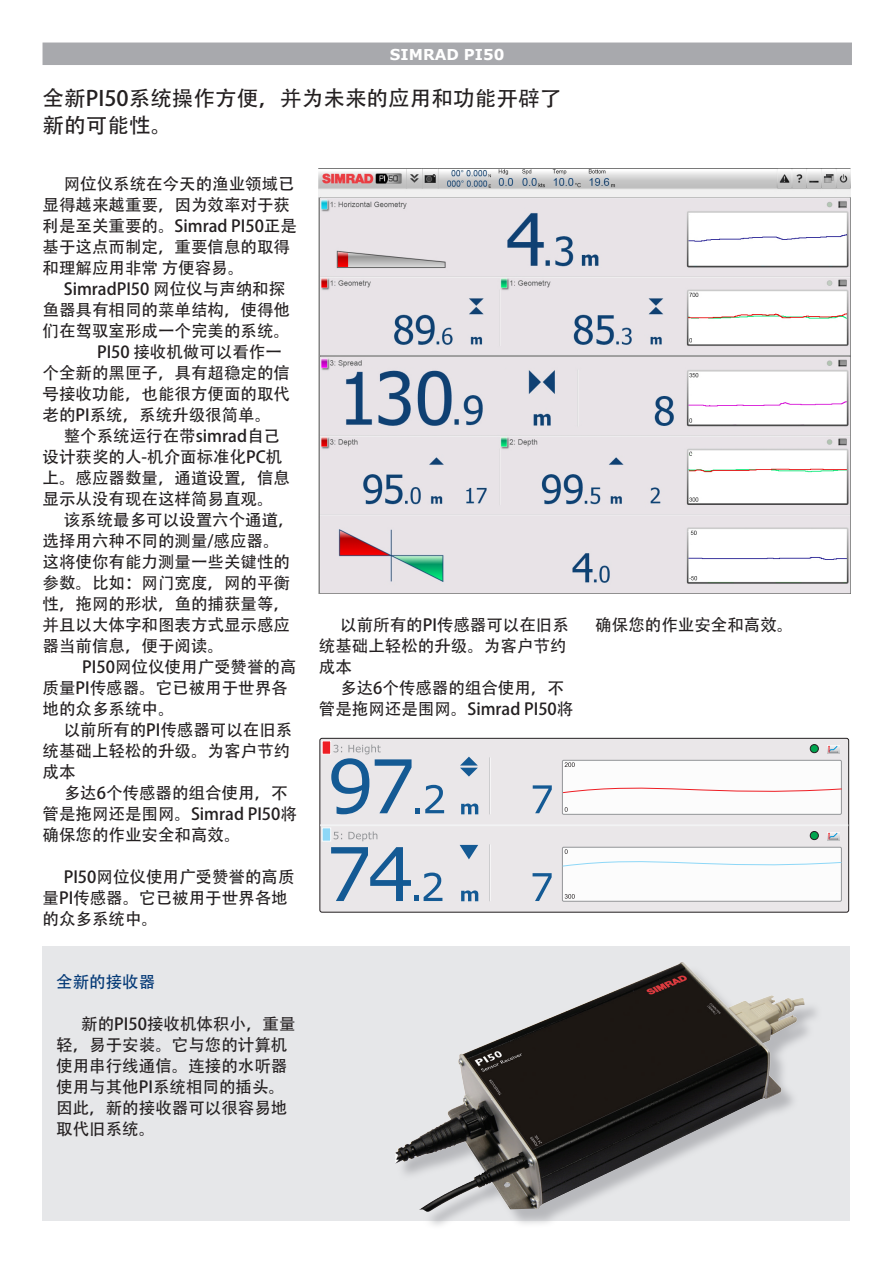
<style>
.page{position:relative;width:893px;height:1263px;background:#fff}
.page>*{position:absolute;margin:0;border:0;box-sizing:border-box;transform-origin:0 0}
.Normal_large_chinese{font:21px/27px "Adobe Heiti Std";color:#231f20}
.Normal_chinese{font:16.5px/21px "Adobe Heiti Std";color:#231f20}
.Heading01_chinese{font:16.5px "Adobe Heiti Std";color:#013775}
.Title04{font:700 15px "Verdana";color:#fff}
</style>
<div class="page">
<div style="left:43px;top:946px;width:807px;height:274px;background:#e6e7e9"></div>
<div style="left:43px;top:43px;width:808px;height:21px;background:#a8a9ad"></div>
<div style="left:43px;top:43px;width:809px;height:22px;border:2px solid #a8a9ad"></div>
<div style="left:397px;top:965px;width:426px;height:265px;background:#a8a9ad;opacity:.75"></div>
<img style="left:395px;top:962px;width:428px;height:250px">
<div style="left:320px;top:738px;width:529px;height:174px;background:#eae7e9;border-radius:2px"></div>
<div style="left:320px;top:738px;width:529px;height:174px;border:1px solid #231f20;border-radius:2px"></div>
<svg style="left:461px;top:803px;width:17px;height:11px"></svg>
<div style="left:562px;top:760px;width:279px;height:54px;background:#fcfcfc"></div>
<div style="left:562px;top:760px;width:280px;height:55px;border:1px solid #939598"></div>
<div style="left:810px;top:744px;width:8px;height:9px;background:#00a54f;border-radius:50%"></div>
<div style="left:810px;top:744px;width:8px;height:9px;border:1px solid #231f20;border-radius:50%"></div>
<svg style="left:827px;top:745px;width:13px;height:9px"></svg>
<hr style="left:489px;top:757px;width:1px;height:57px;background:#bcbdc0">
<hr style="left:490px;top:757px;width:1px;height:57px;background:#fafafa">
<div style="left:322px;top:740px;width:9px;height:15px;background:#ee1d23;border:1px solid #fcfcfc"></div>
<svg style="left:565px;top:762px;width:10px;height:5px"></svg>
<svg style="left:565px;top:807px;width:3px;height:5px"></svg>
<svg style="left:331px;top:744px;width:113px;height:70px"></svg>
<svg style="left:533px;top:785px;width:19px;height:28px"></svg>
<svg style="left:533px;top:873px;width:19px;height:28px"></svg>
<svg style="left:460px;top:757px;width:18px;height:19px"></svg>
<svg style="left:334px;top:832px;width:8px;height:7px"></svg>
<svg style="left:348px;top:831px;width:29px;height:10px"></svg>
<svg style="left:460px;top:845px;width:18px;height:14px"></svg>
<svg style="left:461px;top:890px;width:17px;height:11px"></svg>
<div style="left:562px;top:847px;width:279px;height:54px;background:#fcfcfc"></div>
<div style="left:562px;top:847px;width:280px;height:55px;border:1px solid #939598"></div>
<div style="left:810px;top:831px;width:8px;height:9px;background:#00a54f;border-radius:50%"></div>
<div style="left:810px;top:831px;width:8px;height:9px;border:1px solid #231f20;border-radius:50%"></div>
<svg style="left:827px;top:832px;width:13px;height:9px"></svg>
<hr style="left:489px;top:844px;width:1px;height:57px;background:#bcbdc0">
<hr style="left:490px;top:844px;width:1px;height:57px;background:#fafafa">
<div style="left:322px;top:827px;width:9px;height:14px;background:#8dd7f7;border:1px solid #fcfcfc"></div>
<svg style="left:565px;top:894px;width:10px;height:5px"></svg>
<svg style="left:562px;top:849px;width:280px;height:21px"></svg>
<svg style="left:562px;top:781px;width:280px;height:16px"></svg>
<svg style="left:331px;top:847px;width:111px;height:54px"></svg>
<hr style="left:320px;top:824px;width:528px;height:2px;background:#f2f3f4">
<img style="left:319px;top:169px;width:531px;height:425px">
<p class="Title04" style="left:390px;top:43px;width:116px">SIMRAD PI50</p>
<p class="Normal_large_chinese" style="left:43px;top:85px;width:520px">全新PI50系统操作方便，并为未来的应用和功能开辟了新的可能性。</p>
<p class="Normal_chinese" style="left:43px;top:173px;width:256px;text-indent:21px">网位仪系统在今天的渔业领域已显得越来越重要，因为效率对于获利是至关重要的。Simrad PI50正是基于这点而制定，重要信息的取得和理解应用非常 方便容易。</p>
<p class="Normal_chinese" style="left:43px;top:278px;width:249px;text-indent:21px">SimradPI50 网位仪与声纳和探鱼器具有相同的菜单结构，使得他们在驾驭室形成一个完美的系统。</p>
<p class="Normal_chinese" style="left:43px;top:341px;width:249px;text-indent:55px">PI50 接收机做可以看作一个全新的黑匣子，具有超稳定的信号接收功能，也能很方便面的取代老的PI系统，系统升级很简单。</p>
<p class="Normal_chinese" style="left:43px;top:425px;width:249px;text-indent:21px">整个系统运行在带simrad自己设计获奖的人-机介面标准化PC机上。感应器数量，通道设置，信息显示从没有现在这样简易直观。</p>
<p class="Normal_chinese" style="left:43px;top:509px;width:254px;text-indent:21px">该系统最多可以设置六个通道，选择用六种不同的测量/感应器。这将使你有能力测量一些关键性的参数。比如：网门宽度，网的平衡性，拖网的形状，鱼的捕获量等，并且以大体字和图表方式显示感应器当前信息，便于阅读。</p>
<p class="Normal_chinese" style="left:43px;top:656px;width:255px;text-indent:40px">PI50网位仪使用广受赞誉的高质量PI传感器。它已被用于世界各地的众多系统中。</p>
<p class="Normal_chinese" style="left:43px;top:719px;width:251px;text-indent:21px">以前所有的PI传感器可以在旧系统基础上轻松的升级。为客户节约成本</p>
<p class="Normal_chinese" style="left:43px;top:782px;width:256px;text-indent:21px">多达6个传感器的组合使用，不管是拖网还是围网。Simrad PI50将确保您的作业安全和高效。</p>
<p class="Normal_chinese" style="left:43px;top:866px;width:253px;text-indent:21px">PI50网位仪使用广受赞誉的高质量PI传感器。它已被用于世界各地的众多系统中。</p>
<p class="Heading01_chinese" style="left:56px;top:972px;width:100px">全新的接收器</p>
<p class="Normal_chinese" style="left:56px;top:1013px;width:241px;text-indent:25px">新的PI50接收机体积小，重量轻，易于安装。它与您的计算机使用串行线通信。连接的水听器使用与其他PI系统相同的插头。因此，新的接收器可以很容易地取代旧系统。</p>
<p class="Normal_chinese" style="left:319px;top:614px;width:251px;text-indent:21px">以前所有的PI传感器可以在旧系统基础上轻松的升级。为客户节约成本</p>
<p class="Normal_chinese" style="left:319px;top:677px;width:256px;text-indent:21px">多达6个传感器的组合使用，不管是拖网还是围网。Simrad PI50将</p>
<p class="Normal_chinese" style="left:595px;top:614px;width:199px">确保您的作业安全和高效。</p>
</div>
